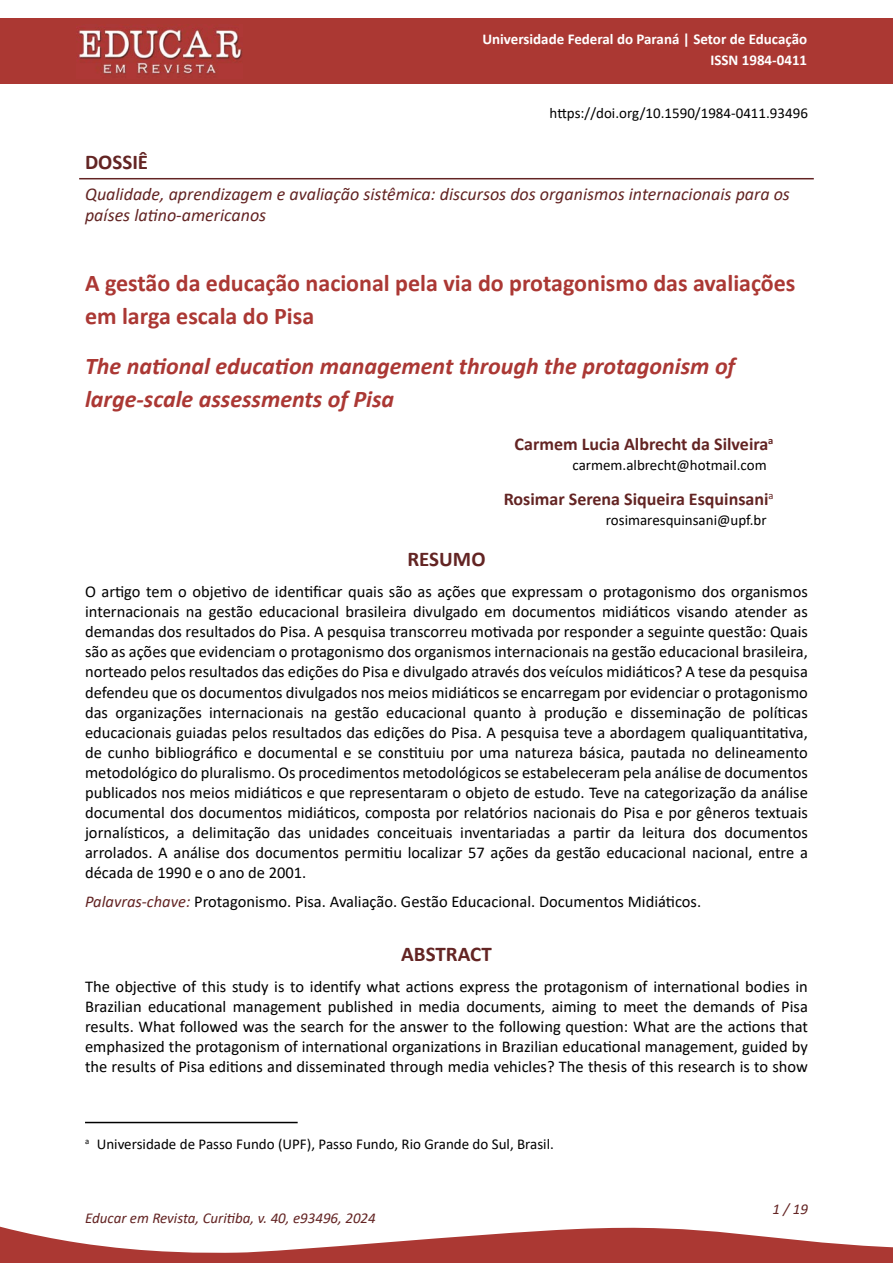
<style>
.page{position:relative;width:893px;height:1263px;background:#fff}
.page>*{position:absolute;margin:0;border:0;box-sizing:border-box;transform-origin:0 0}
._5-TÍTULO_ARTIGO_idiomas_secundários{font:italic 700 24px/33px "Calibri";color:#ab3834}
._4-TÍTULO_ARTIGO_idioma_principal{font:700 24px/33px "Calibri";color:#ab3834}
._11-TÍTULO_ABSTRACT{font:700 21px "Calibri";color:#632423}
._2-GÊNERO__Artigo_Dossiê{font:700 21px "Calibri";color:#632423}
._10-TÍTULO_RESUMO{font:700 21px "Calibri";color:#632423}
._3-TÍTULO_DOSSIÊ{font:italic 18px/21.6px "Calibri";color:#632423}
._6-AUTOR_nome{font:700 18px "Calibri";color:#632423}
._12-TEXTO_RESUMO_ABSTRACT{font:16.5px/20.1px "Calibri";color:#000;text-align:justify}
._13-PALAVRAS-CHAVE_KEYWORDS{font:16.5px "Calibri";color:#000}
._8-NOTA_AUTOR_1{font:15px "Calibri";color:#000}
.t1{font:700 15px "Calibri";color:#fff}
._7-AUTOR_e-mail{font:15px "Calibri";color:#000}
.t2{font:italic 15px "Calibri";color:#632423}
._1-DOI_primeira_pág{font:15px "Calibri";color:#000}
.s1{font-style:italic;color:#632423}
</style>
<div class="page">
<div style="left:0;top:18px;width:893px;height:66px;background:#ab3833"></div>
<svg style="left:0;top:1226px;width:893px;height:37px"></svg>
<hr style="left:79px;top:178px;width:735px;height:1px;background:#632423">
<img style="left:78px;top:29px;width:165px;height:45px">
<hr style="left:85px;top:1122px;width:213px;height:1px;background:#000">
<p class="t1" style="left:482px;top:28px;width:326px">Universidade Federal do Paraná | Setor de Educação</p>
<p class="t1" style="left:710px;top:49px;width:98px">ISSN 1984-0411</p>
<p class="_1-DOI_primeira_pág" style="left:550px;top:102px;width:260px">https://doi.org/10.1590/1984-0411.93496</p>
<p class="_2-GÊNERO__Artigo_Dossiê" style="left:85px;top:147px;width:65px">DOSSIÊ</p>
<p class="_3-TÍTULO_DOSSIÊ" style="left:85px;top:182px;width:706px">Qualidade, aprendizagem e avaliação sistêmica: discursos dos organismos internacionais para os países latino-americanos</p>
<p class="_4-TÍTULO_ARTIGO_idioma_principal" style="left:85px;top:267px;width:712px">A gestão da educação nacional pela via do protagonismo das avaliações em larga escala do Pisa</p>
<p class="_5-TÍTULO_ARTIGO_idiomas_secundários" style="left:85px;top:349px;width:652px">The national education management through the protagonism of large-scale assessments of Pisa</p>
<p class="_6-AUTOR_nome" style="left:515px;top:432px;width:260px">Carmem Lucia Albrecht da Silveira<sup>a</sup></p>
<p class="_7-AUTOR_e-mail" style="left:572px;top:454px;width:196px">carmem.albrecht@hotmail.com</p>
<p class="_6-AUTOR_nome" style="left:504px;top:487px;width:271px">Rosimar Serena Siqueira Esquinsani<sup>a</sup></p>
<p class="_7-AUTOR_e-mail" style="left:606px;top:509px;width:162px">rosimaresquinsani@upf.br</p>
<p class="_10-TÍTULO_RESUMO" style="left:407px;top:544px;width:80px">RESUMO</p>
<p class="_12-TEXTO_RESUMO_ABSTRACT" style="left:85px;top:581px;width:724px">O artigo tem o objetivo de identificar quais são as ações que expressam o protagonismo dos organismos internacionais na gestão educacional brasileira divulgado em documentos midiáticos visando atender as demandas dos resultados do Pisa. A pesquisa transcorreu motivada por responder a seguinte questão: Quais são as ações que evidenciam o protagonismo dos organismos internacionais na gestão educacional brasileira, norteado pelos resultados das edições do Pisa e divulgado através dos veículos midiáticos? A tese da pesquisa defendeu que os documentos divulgados nos meios midiáticos se encarregam por evidenciar o protagonismo das organizações internacionais na gestão educacional quanto à produção e disseminação de políticas educacionais guiadas pelos resultados das edições do Pisa. A pesquisa teve a abordagem qualiquantitativa, de cunho bibliográfico e documental e se constituiu por uma natureza básica, pautada no delineamento metodológico do pluralismo. Os procedimentos metodológicos se estabeleceram pela análise de documentos publicados nos meios midiáticos e que representaram o objeto de estudo. Teve na categorização da análise documental dos documentos midiáticos, composta por relatórios nacionais do Pisa e por gêneros textuais jornalísticos, a delimitação das unidades conceituais inventariadas a partir da leitura dos documentos arrolados. A análise dos documentos permitiu localizar 57 ações da gestão educacional nacional, entre a década de 1990 e o ano de 2001.</p>
<p class="_13-PALAVRAS-CHAVE_KEYWORDS" style="left:85px;top:890px;width:618px"><span class="s1">Palavras-chave:</span> Protagonismo. Pisa. Avaliação. Gestão Educacional. Documentos Midiáticos.</p>
<p class="_11-TÍTULO_ABSTRACT" style="left:401px;top:939px;width:92px">ABSTRACT</p>
<p class="_12-TEXTO_RESUMO_ABSTRACT" style="left:85px;top:976px;width:724px">The objective of this study is to identify what actions express the protagonism of international bodies in Brazilian educational management published in media documents, aiming to meet the demands of Pisa results. What followed was the search for the answer to the following question: What are the actions that emphasized the protagonism of international organizations in Brazilian educational management, guided by the results of Pisa editions and disseminated through media vehicles? The thesis of this research is to show</p>
<p class="_8-NOTA_AUTOR_1" style="left:85px;top:1133px;width:470px"><sup>a</sup> Universidade de Passo Fundo (UPF), Passo Fundo, Rio Grande do Sul, Brasil.</p>
<p class="t2" style="left:85px;top:1208px;width:292px">Educar em Revista, Curitiba, v. 40, e93496, 2024</p>
<p class="t2" style="left:772px;top:1198px;width:37px">1 / 19</p>
</div>
